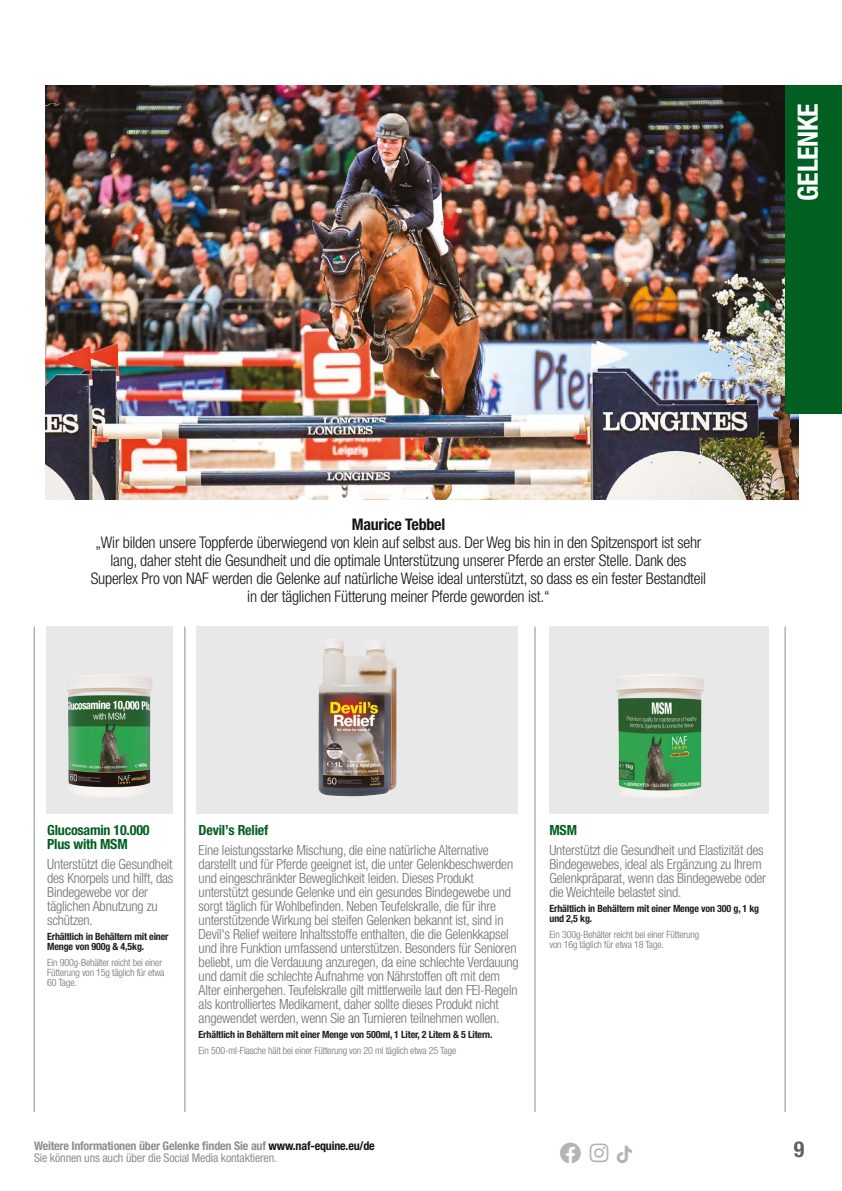
<style>
.page{position:relative;width:842px;height:1191px;background:#fff}
.page>*{position:absolute;margin:0;border:0;box-sizing:border-box;transform-origin:0 0}
.t1{font:700 condensed 28px "Helvetica Neue LT Pro";letter-spacing:-.015em;color:#fff}
.t2{font:700 condensed 22px "Helvetica Neue LT Pro";color:#62605f}
.t3{font:300 condensed 16px/18px "Helvetica Neue LT Pro";letter-spacing:-.015em;color:#161412;text-align:center}
.t4{font:300 condensed 14px/14px "Helvetica Neue LT Pro";letter-spacing:-.015em;color:#706f6f}
.t5{font:700 condensed 14px/14px "Helvetica Neue LT Pro";letter-spacing:-.015em;color:#005f21}
.t6{font:condensed 12px/12px "Helvetica Neue LT Pro";letter-spacing:-.015em;color:#908d8d}
.t7{font:300 condensed 10px/10px "Helvetica Neue LT Pro";letter-spacing:-.015em;color:#706f6f}
.t8{font:700 condensed 10px/10px "Helvetica Neue LT Pro";letter-spacing:-.015em;color:#1d1d1b}
.s1{font-weight:700}
.s2{font-weight:700;color:#161412}
</style>
<div class="page">
<div style="left:196px;top:626px;width:322px;height:187px;background:#e9e8e8"></div>
<div style="left:46px;top:626px;width:127px;height:187px;background:#e9e8e8"></div>
<div style="left:549px;top:626px;width:220px;height:187px;background:#e9e8e8"></div>
<hr style="left:184px;top:626px;width:1px;height:486px;background:#908d8d">
<hr style="left:34px;top:626px;width:1px;height:486px;background:#908d8d">
<hr style="left:785px;top:626px;width:1px;height:486px;background:#908d8d">
<hr style="left:535px;top:626px;width:1px;height:486px;background:#908d8d">
<img style="left:66px;top:675px;width:86px;height:122px">
<img style="left:615px;top:674px;width:89px;height:124px">
<img style="left:318px;top:641px;width:23px;height:146px">
<img style="left:45px;top:85px;width:754px;height:414px">
<div style="left:785px;top:85px;width:57px;height:329px;background:#005f21"></div>
<p class="t1" style="left:798px;top:201px;width:99px;rotate:-90deg">GELENKE</p>
<p class="t3" style="left:91px;top:517px;width:617px"><span class="s1">Maurice Tebbel<br></span>„Wir bilden unsere Toppferde überwiegend von klein auf selbst aus. Der Weg bis hin in den Spitzensport ist sehr lang, daher steht die Gesundheit und die optimale Unterstützung unserer Pferde an erster Stelle. Dank des Superlex Pro von NAF werden die Gelenke auf natürliche Weise ideal unterstützt, so dass es ein fester Bestandteil in der täglichen Fütterung meiner Pferde geworden ist.“</p>
<p class="t5" style="left:47px;top:824px;width:104px">Glucosamin 10.000<br>Plus with MSM</p>
<p class="t4" style="left:47px;top:858px;width:128px">Unterstützt die Gesundheit des Knorpels und hilft, das<br>Bindegewebe vor der täglichen Abnutzung zu schützen.</p>
<p class="t8" style="left:47px;top:932px;width:123px">Erhältlich in Behältern mit einer<br>Menge von 900g &amp; 4,5kg.</p>
<p class="t7" style="left:47px;top:958px;width:119px">Ein 900g-Behälter reicht bei einer<br>Fütterung von 15g täglich für etwa<br>60 Tage.</p>
<p class="t5" style="left:199px;top:824px;width:71px">Devil’s Relief</p>
<p class="t4" style="left:199px;top:844px;width:322px">Eine leistungsstarke Mischung, die eine natürliche Alternative darstellt und für Pferde geeignet ist, die unter Gelenkbeschwerden und eingeschränkter Beweglichkeit leiden. Dieses Produkt unterstützt gesunde Gelenke und ein gesundes Bindegewebe und sorgt täglich für Wohlbefinden. Neben Teufelskralle, die für ihre unterstützende Wirkung bei steifen Gelenken bekannt ist, sind in Devil's Relief weitere Inhaltsstoffe enthalten, die die Gelenkkapsel und ihre Funktion umfassend unterstützen. Besonders für Senioren beliebt, um die Verdauung anzuregen, da eine schlechte Verdauung und damit die schlechte Aufnahme von Nährstoffen oft mit dem Alter einhergehen. Teufelskralle gilt mittlerweile laut den FEI-Regeln als kontrolliertes Medikament, daher sollte dieses Produkt nicht angewendet werden, wenn Sie an Turnieren teilnehmen wollen.</p>
<p class="t8" style="left:199px;top:1030px;width:295px">Erhältlich in Behältern mit einer Menge von 500ml, 1 Liter, 2 Litern &amp; 5 Litern.</p>
<p class="t7" style="left:199px;top:1046px;width:259px">Ein 500-ml-Flasche hält bei einer Fütterung von 20 ml täglich etwa 25 Tage</p>
<p class="t5" style="left:549px;top:824px;width:29px">MSM</p>
<p class="t4" style="left:549px;top:844px;width:218px">Unterstützt die Gesundheit und Elastizität des Bindegewebes, ideal als Ergänzung zu Ihrem Gelenkpräparat, wenn das Bindegewebe oder die Weichteile belastet sind.</p>
<p class="t8" style="left:549px;top:904px;width:211px">Erhältlich in Behältern mit einer Menge von 300 g, 1 kg und 2,5 kg.</p>
<p class="t7" style="left:549px;top:930px;width:151px">Ein 300g-Behälter reicht bei einer Fütterung von 16g täglich für etwa 18 Tage.</p>
<p class="t6" style="left:34px;top:1139px;width:342px"><span class="s1">Weitere Informationen über Gelenke finden Sie auf</span> <span class="s2">www.naf-equine.eu/de<br></span>Sie können uns auch über die Social Media kontaktieren.</p>
<p class="t2" style="left:794px;top:1141px;width:12px">9</p>
</div>
